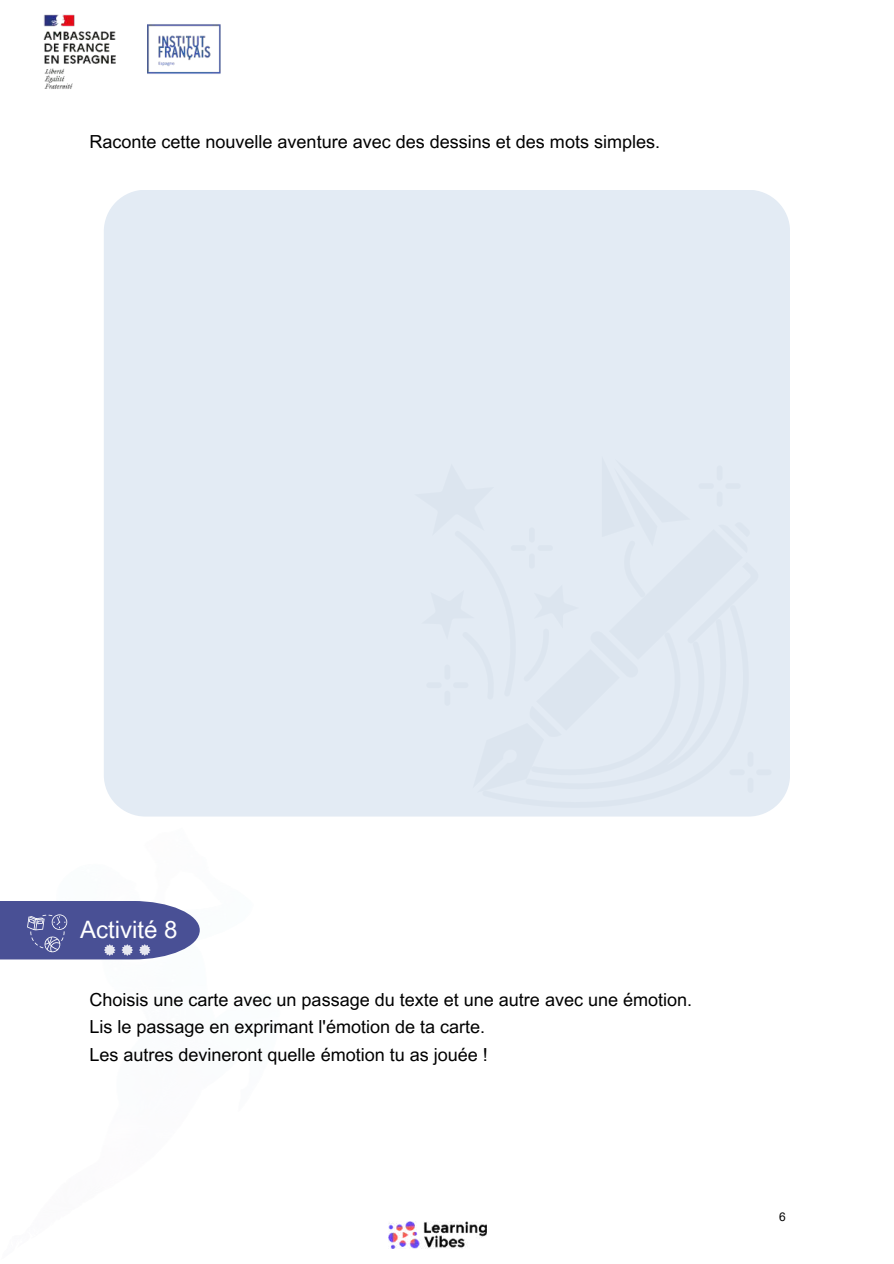
<style>
.page{position:relative;width:894px;height:1264px;background:#fff}
.page>*{position:absolute;margin:0;border:0;box-sizing:border-box;transform-origin:0 0}
.t1{font:24px "Arial MT Pro";color:#fff}
.t2{font:18px/27.6px "Arial MT Pro";color:#000}
.t3{font:12px "Arial";color:#000}
</style>
<div class="page">
<img style="left:43px;top:14px;width:178px;height:75px">
<img style="left:388px;top:1221px;width:98px;height:27px">
<div style="left:104px;top:190px;width:685px;height:626px;background:#e3ebf4"></div>
<div style="left:414px;top:455px;width:344px;height:337px;background:#e3ebf4"></div>
<div style="left:482px;top:604px;width:268px;height:203px;background:#e3ebf4"></div>
<div style="left:444px;top:690px;width:6px;height:15px;background:#dce5ef;border-radius:3px"></div>
<div style="left:444px;top:664px;width:6px;height:15px;background:#dce5ef;border-radius:3px"></div>
<div style="left:453px;top:682px;width:15px;height:6px;background:#dce5ef;border-radius:3px"></div>
<div style="left:426px;top:682px;width:15px;height:6px;background:#dce5ef;border-radius:3px"></div>
<div style="left:529px;top:553px;width:5px;height:15px;background:#dce5ef;border-radius:3px"></div>
<div style="left:529px;top:527px;width:5px;height:15px;background:#dce5ef;border-radius:3px"></div>
<div style="left:537px;top:545px;width:16px;height:6px;background:#dce5ef;border-radius:3px"></div>
<div style="left:510px;top:545px;width:16px;height:6px;background:#dce5ef;border-radius:3px"></div>
<div style="left:716px;top:491px;width:6px;height:15px;background:#dce5ef;border-radius:3px"></div>
<div style="left:716px;top:465px;width:6px;height:15px;background:#dce5ef;border-radius:3px"></div>
<div style="left:725px;top:483px;width:15px;height:6px;background:#dce5ef;border-radius:3px"></div>
<div style="left:698px;top:483px;width:15px;height:6px;background:#dce5ef;border-radius:3px"></div>
<div style="left:747px;top:777px;width:6px;height:16px;background:#dce5ef;border-radius:3px"></div>
<div style="left:747px;top:751px;width:6px;height:15px;background:#dce5ef;border-radius:3px"></div>
<div style="left:756px;top:769px;width:14px;height:6px;background:#dce5ef;border-radius:3px"></div>
<div style="left:729px;top:769px;width:15px;height:6px;background:#dce5ef;border-radius:3px"></div>
<svg style="left:0;top:901px;width:200px;height:58px"></svg>
<p class="t2" style="left:89px;top:130px;width:572px">Raconte cette nouvelle aventure avec des dessins et des mots simples.</p>
<h1 class="t1" style="left:80px;top:920px;width:99px">Activité 8</h1>
<p class="t2" style="left:89px;top:987px;width:604px">Choisis une carte avec un passage du texte et une autre avec une émotion.<br>Lis le passage en exprimant l'émotion de ta carte.<br>Les autres devineront quelle émotion tu as jouée !</p>
<p class="t3" style="left:779px;top:1208px;width:8px">6</p>
</div>
